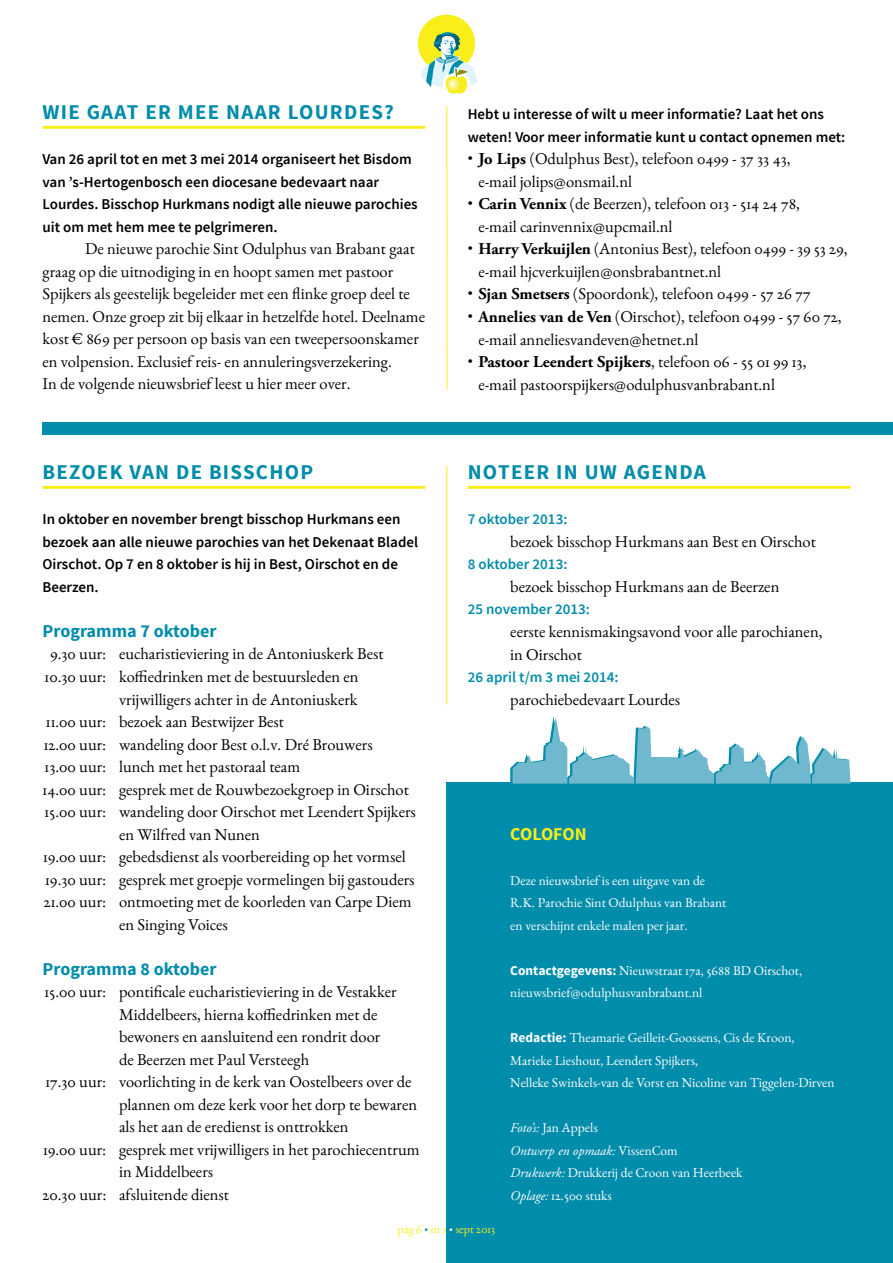
<style>
.page{position:relative;width:893px;height:1263px;background:#fff}
.page>*{position:absolute;margin:0;border:0;box-sizing:border-box;transform-origin:0 0}
.t1{font:700 21px "Source Sans Pro";letter-spacing:.06em;color:#008cab}
.t2{font:700 18px "Source Sans Pro";color:#008cab}
.t3{font:700 18px "Source Sans Pro";letter-spacing:-.005em;color:#f9ed1a}
.t4{font:16.5px/22.5px "EB Garamond";color:#000}
.t5{font:700 16.5px "Adobe Garamond Pro";color:#000}
.t6{font:600 15px/22.5px "Source Sans Pro";color:#000}
.t7{font:600 15px "Source Sans Pro";color:#008cab}
.t8{font:13.5px/22.5px "EB Garamond";color:#fff}
.t9{font:italic 13.5px "Adobe Garamond Pro";color:#fff}
.t10{font:12px "EB Garamond";color:#f9ed1a}
.s1{font-family:"Adobe Garamond Pro";font-weight:700}
.s2{font-family:"EB Garamond";font-weight:400}
.s3{font-family:"Source Sans Pro";font-weight:700}
.s4{font-family:"Adobe Garamond Pro";font-style:italic}
.s5{font-family:"EB Garamond";font-style:normal}
.s6{color:#008cab}
.s7{color:#fff}
</style>
<div class="page">
<hr style="left:43px;top:126px;width:382px;height:3px;background:#f9ed1a">
<hr style="left:43px;top:486px;width:382px;height:3px;background:#f9ed1a">
<hr style="left:468px;top:486px;width:382px;height:3px;background:#f9ed1a">
<hr style="left:446px;top:466px;width:1px;height:238px;background:#f9ed1a">
<hr style="left:446px;top:106px;width:1px;height:283px;background:#f9ed1a">
<div style="left:446px;top:783px;width:447px;height:480px;background:#008cab"></div>
<div style="left:418px;top:15px;width:57px;height:57px;background:#f9ed1a;border-radius:50%"></div>
<svg style="left:417px;top:32px;width:60px;height:62px"></svg>
<div style="left:43px;top:422px;width:850px;height:12px;background:#008cab"></div>
<svg style="left:510px;top:717px;width:340px;height:67px"></svg>
<p class="t1" style="left:43px;top:99px;width:353px">WIE GAAT ER MEE NAAR LOURDES?</p>
<p class="t6" style="left:43px;top:149px;width:377px">Van 26 april tot en met 3 mei 2014 organiseert het Bisdom van ’s-Hertogenbosch een diocesane bedevaart naar Lourdes. Bisschop Hurkmans nodigt alle nieuwe parochies uit om met hem mee te pelgrimeren.</p>
<p class="t4" style="left:43px;top:237px;width:384px;text-indent:43px">De nieuwe parochie Sint Odulphus van Brabant gaat graag op die uitnodiging in en hoopt samen met pastoor Spijkers als geestelijk begeleider met een flinke groep deel te nemen. Onze groep zit bij elkaar in hetzelfde hotel. Deelname kost € 869 per persoon op basis van een tweepersoonskamer en volpension. Exclusief reis- en annuleringsverzekering.<br>In de volgende nieuwsbrief leest u hier meer over.</p>
<p class="t1" style="left:43px;top:459px;width:272px">BEZOEK VAN DE BISSCHOP</p>
<p class="t6" style="left:43px;top:509px;width:377px">In oktober en november brengt bisschop Hurkmans een bezoek aan alle nieuwe parochies van het Dekenaat Bladel Oirschot. Op 7 en 8 oktober is hij in Best, Oirschot en de Beerzen.</p>
<p class="t2" style="left:43px;top:619px;width:176px">Programma 7 oktober</p>
<p class="t4" style="left:50px;top:642px;width:335px">9.30 uur: eucharistieviering in de Antoniuskerk Best</p>
<p class="t4" style="left:45px;top:665px;width:315px">10.30 uur: koffiedrinken met de bestuursleden en</p>
<p class="t4" style="left:119px;top:687px;width:240px">vrijwilligers achter in de Antoniuskerk</p>
<p class="t4" style="left:46px;top:710px;width:240px">11.00 uur: bezoek aan Bestwijzer Best</p>
<p class="t4" style="left:44px;top:732px;width:330px">12.00 uur: wandeling door Best o.l.v. Dré Brouwers</p>
<p class="t4" style="left:45px;top:755px;width:257px">13.00 uur: lunch met het pastoraal team</p>
<p class="t4" style="left:43px;top:777px;width:368px">14.00 uur: gesprek met de Rouwbezoekgroep in Oirschot</p>
<p class="t4" style="left:44px;top:800px;width:373px">15.00 uur: wandeling door Oirschot met Leendert Spijkers</p>
<p class="t4" style="left:119px;top:822px;width:142px">en Wilfred van Nunen</p>
<p class="t4" style="left:43px;top:845px;width:364px">19.00 uur: gebedsdienst als voorbereiding op het vormsel</p>
<p class="t4" style="left:45px;top:867px;width:371px">19.30 uur: gesprek met groepje vormelingen bij gastouders</p>
<p class="t4" style="left:44px;top:890px;width:369px">21.00 uur: ontmoeting met de koorleden van Carpe Diem</p>
<p class="t4" style="left:119px;top:912px;width:110px">en Singing Voices</p>
<p class="t2" style="left:43px;top:957px;width:176px">Programma 8 oktober</p>
<p class="t4" style="left:45px;top:980px;width:354px">15.00 uur: pontificale eucharistieviering in de Vestakker</p>
<p class="t4" style="left:119px;top:1002px;width:260px">Middelbeers, hierna koffiedrinken met de</p>
<p class="t4" style="left:119px;top:1025px;width:263px">bewoners en aansluitend een rondrit door</p>
<p class="t4" style="left:119px;top:1047px;width:192px">de Beerzen met Paul Versteegh</p>
<p class="t4" style="left:45px;top:1070px;width:368px">17.30 uur: voorlichting in de kerk van Oostelbeers over de</p>
<p class="t4" style="left:119px;top:1092px;width:300px">plannen om deze kerk voor het dorp te bewaren</p>
<p class="t4" style="left:119px;top:1115px;width:231px">als het aan de eredienst is onttrokken</p>
<p class="t4" style="left:43px;top:1137px;width:378px">19.00 uur: gesprek met vrijwilligers in het parochiecentrum</p>
<p class="t4" style="left:119px;top:1160px;width:96px">in Middelbeers</p>
<p class="t4" style="left:43px;top:1182px;width:188px">20.30 uur: afsluitende dienst</p>
<p class="t6" style="left:468px;top:104px;width:379px">Hebt u interesse of wilt u meer informatie? Laat het ons weten! Voor meer informatie kunt u contact opnemen met:</p>
<p class="t4" style="left:478px;top:147px;width:314px;text-indent:-11px">• <span class="s1">Jo Lips</span> (Odulphus Best), telefoon 0499 - 37 33 43, e-mail jolips@onsmail.nl</p>
<p class="t4" style="left:478px;top:192px;width:323px;text-indent:-11px">• <span class="s1">Carin Vennix</span> (de Beerzen), telefoon 013 - 514 24 78, e-mail carinvennix@upcmail.nl</p>
<p class="t4" style="left:478px;top:237px;width:371px;text-indent:-11px">• <span class="s1">Harry Verkuijlen</span> (Antonius Best), telefoon 0499 - 39 53 29, e-mail hjcverkuijlen@onsbrabantnet.nl</p>
<p class="t4" style="left:468px;top:282px;width:344px">• <span class="s1">Sjan Smetsers</span> (Spoordonk), telefoon 0499 - 57 26 77</p>
<p class="t4" style="left:478px;top:305px;width:365px;text-indent:-11px">• <span class="s1">Annelies van de Ven</span> (Oirschot), telefoon 0499 - 57 60 72, e-mail anneliesvandeven@hetnet.nl</p>
<p class="t5" style="left:468px;top:352px;width:340px"><span class="s2">•</span> Pastoor Leendert Spijkers<span class="s2">, telefoon 06 - 55 01 99 13,</span></p>
<p class="t4" style="left:478px;top:372px;width:298px">e-mail pastoorspijkers@odulphusvanbrabant.nl</p>
<p class="t1" style="left:468px;top:459px;width:240px">NOTEER IN UW AGENDA</p>
<p class="t7" style="left:468px;top:510px;width:101px">7 oktober 2013:</p>
<p class="t4" style="left:510px;top:530px;width:307px">bezoek bisschop Hurkmans aan Best en Oirschot</p>
<p class="t7" style="left:468px;top:555px;width:101px">8 oktober 2013:</p>
<p class="t4" style="left:510px;top:575px;width:271px">bezoek bisschop Hurkmans aan de Beerzen</p>
<p class="t7" style="left:468px;top:600px;width:124px">25 november 2013:</p>
<p class="t4" style="left:510px;top:620px;width:314px">eerste kennismakingsavond voor alle parochianen, in Oirschot</p>
<p class="t7" style="left:468px;top:667px;width:152px">26 april t/m 3 mei 2014:</p>
<p class="t4" style="left:510px;top:687px;width:171px">parochiebedevaart Lourdes</p>
<p class="t3" style="left:510px;top:822px;width:78px">COLOFON</p>
<p class="t8" style="left:510px;top:868px;width:218px">Deze nieuwsbrief is een uitgave van de<br>R.K. Parochie Sint Odulphus van Brabant en verschijnt enkele malen per jaar.</p>
<p class="t8" style="left:510px;top:958px;width:293px"><span class="s3">Contactgegevens:</span> Nieuwstraat 17a, 5688 BD Oirschot, nieuwsbrief@odulphusvanbrabant.nl</p>
<p class="t8" style="left:510px;top:1026px;width:326px"><span class="s3">Redactie:</span> Theamarie Geilleit-Goossens, Cis de Kroon,<br>Marieke Lieshout, Leendert Spijkers,<br>Nelleke Swinkels-van de Vorst en Nicoline van Tiggelen-Dirven</p>
<p class="t8" style="left:510px;top:1116px;width:89px"><span class="s4">Foto’s:</span> Jan Appels</p>
<p class="t9" style="left:510px;top:1142px;width:169px">Ontwerp en opmaak: <span class="s5">VissenCom</span></p>
<p class="t8" style="left:510px;top:1161px;width:234px"><span class="s4">Drukwerk:</span> Drukkerij de Croon van Heerbeek<br><span class="s4">Oplage:</span> 12.500 stuks</p>
<p class="t10" style="left:398px;top:1219px;width:99px">pag 6 <span class="s6">•</span> nr 1 <span class="s7">•</span> sept 2013</p>
</div>
